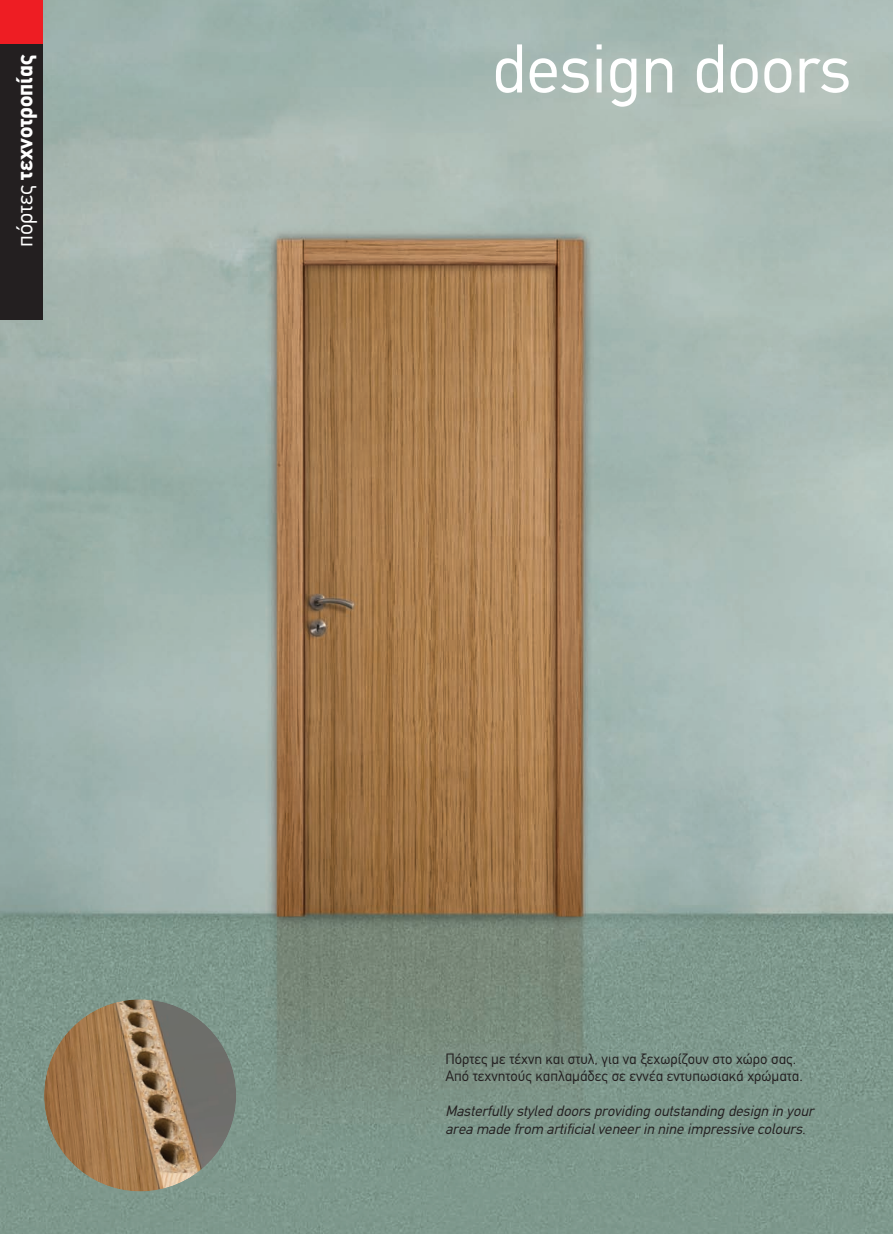
<style>
.page{position:relative;width:893px;height:1234px;background:#fff}
.page>*{position:absolute;margin:0;border:0;box-sizing:border-box;transform-origin:0 0}
.t1{font:67.5px "CF Din";color:#fff}
.t2{font:700 22.5px "CF Din";color:#fff}
.t3{font:italic 14.7px/17.7px "CF Din";color:#231f20}
.t4{font:14.7px/17.7px "CF Din";color:#231f20}
.s1{font-weight:400}
</style>
<div class="page">
<img style="left:0;top:0;width:893px;height:1234px">
<div style="left:0;top:0;width:43px;height:320px;background:#231f20"></div>
<div style="left:0;top:0;width:43px;height:43px;background:#ee1d23"></div>
<img style="left:44px;top:999px;width:192px;height:192px;border-radius:50%">
<p class="t2" style="left:17px;top:247px;width:194px;rotate:-90deg"><span class="s1">πόρτες</span> τεχνοτροπίας</p>
<p class="t1" style="left:492px;top:44px;width:361px">design doors</p>
<p class="t4" style="left:445px;top:1051px;width:359px">Πόρτες με τέχνη και στυλ, για να ξεχωρίζουν στο χώρο σας.<br>Από τεχνητούς καπλαμάδες σε εννέα εντυπωσιακά χρώματα.</p>
<p class="t3" style="left:445px;top:1104px;width:372px">Masterfully styled doors providing outstanding design in your area made from artificialveneer in nine impressive colours.</p>
</div>
